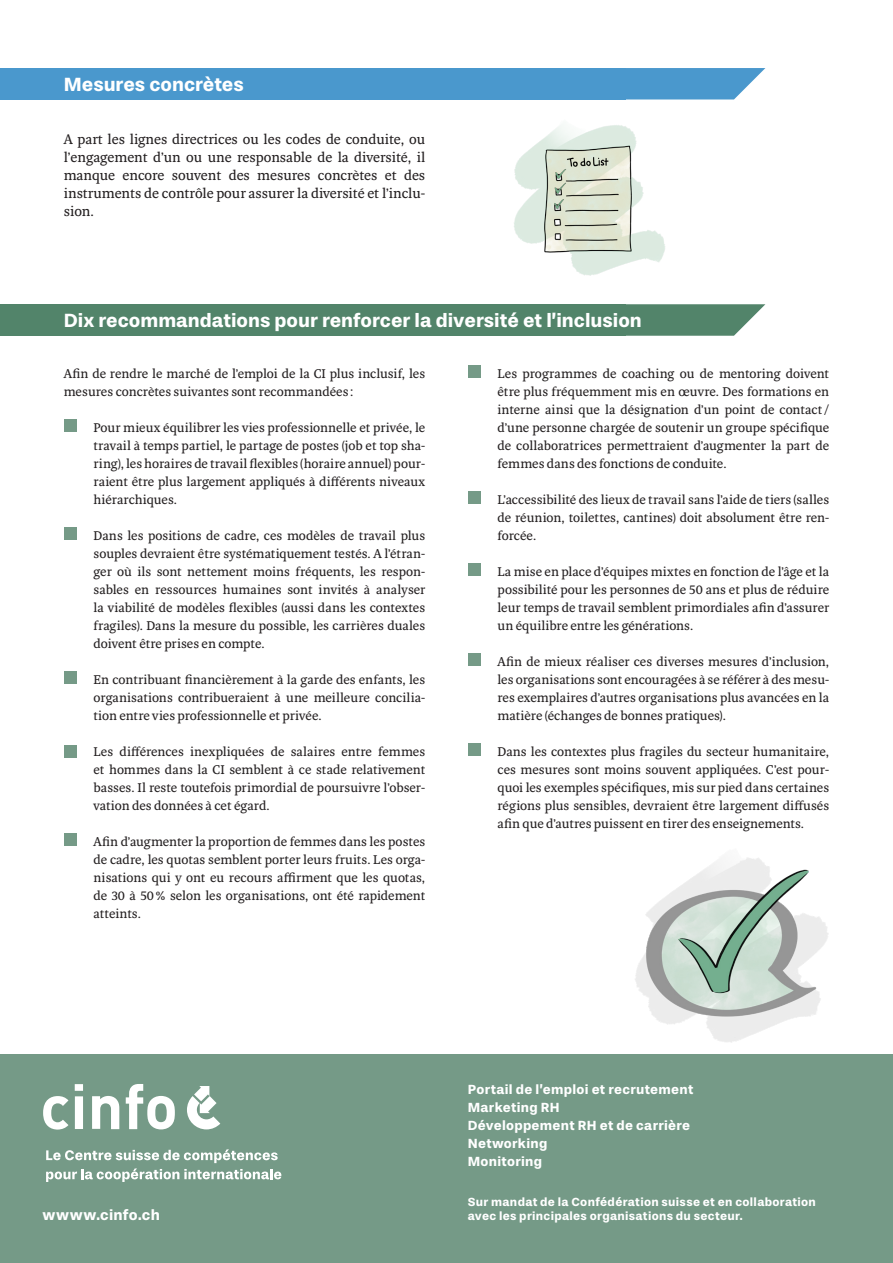
<style>
.page{position:relative;width:893px;height:1263px;background:#fff}
.page>*{position:absolute;margin:0;border:0;box-sizing:border-box;transform-origin:0 0}
.t1{font:700 19.5px "Stevie Sans";color:#fff}
.t2{font:700 15px "Stevie Sans";letter-spacing:.02em;color:#fff}
.t3{font:14.7px/18px "Aleksei";color:#231f20;text-align:justify}
.t4{font:13.5px/18px "Aleksei";letter-spacing:.005em;color:#231f20;text-align:justify}
.t5{font:700 13.5px/18px "Stevie Sans";letter-spacing:.02em;color:#fff}
.t6{font:700 12px/14.4px "Stevie Sans";letter-spacing:.025em;color:#fff}
</style>
<div class="page">
<svg style="left:625px;top:304px;width:140px;height:32px;background:#67937c"></svg>
<div style="left:0;top:304px;width:625px;height:32px;background:#52846a"></div>
<div style="left:0;top:1054px;width:893px;height:209px;background:#759a87"></div>
<svg style="left:46px;top:1149px;width:235px;height:32px"></svg>
<svg style="left:187px;top:1086px;width:33px;height:43px"></svg>
<svg style="left:43px;top:1084px;width:132px;height:45px"></svg>
<div style="left:64px;top:419px;width:13px;height:13px;background:#759a87"></div>
<div style="left:64px;top:527px;width:13px;height:13px;background:#759a87"></div>
<div style="left:64px;top:671px;width:13px;height:13px;background:#759a87"></div>
<div style="left:64px;top:745px;width:13px;height:13px;background:#759a87"></div>
<div style="left:64px;top:833px;width:13px;height:13px;background:#759a87"></div>
<div style="left:468px;top:365px;width:12px;height:13px;background:#759a87"></div>
<div style="left:468px;top:491px;width:12px;height:13px;background:#759a87"></div>
<div style="left:468px;top:563px;width:12px;height:13px;background:#759a87"></div>
<div style="left:468px;top:653px;width:12px;height:13px;background:#759a87"></div>
<div style="left:468px;top:743px;width:12px;height:13px;background:#759a87"></div>
<svg style="left:625px;top:68px;width:140px;height:31px;background:#5da3d2"></svg>
<div style="left:0;top:68px;width:625px;height:31px;background:#4a98cd"></div>
<img style="left:635px;top:858px;width:194px;height:185px">
<img style="left:514px;top:125px;width:151px;height:151px">
<h1 class="t1" style="left:64px;top:74px;width:182px">Mesures concrètes</h1>
<p class="t3" style="left:64px;top:130px;width:363px">A part les lignes directrices ou les codes de conduite, ou l’engagement d’un ou une responsable de la diversité, il manque encore souvent des mesures concrètes et des instruments de contrôle pour assurer la diversité et l’inclu&shy;sion.</p>
<h1 class="t1" style="left:64px;top:310px;width:580px">Dix recommandations pour renforcer la diversité et l’inclusion</h1>
<p class="t4" style="left:64px;top:364px;width:363px">Afin de rendre le marché de l’emploi de la CI plus inclusif, les mesures concrètes suivantes sont recommandées :</p>
<p class="t4" style="left:94px;top:418px;width:333px">Pour mieux équilibrer les vies professionnelle et privée, le travail à temps partiel, le partage de postes (job et top sha&shy;ring), les horaires de travail flexibles (horaire annuel) pour&shy;raient être plus largement appliqués à différents niveaux hiérarchiques.</p>
<p class="t4" style="left:94px;top:526px;width:333px">Dans les positions de cadre, ces modèles de travail plus souples devraient être systématiquement testés. A l’étran&shy;ger où ils sont nettement moins fréquents, les respon&shy;sables en ressources humaines sont invités à analyser la viabilité de modèles flexibles (aussi dans les contextes fragiles). Dans la mesure du possible, les carrières duales doivent être prises en compte.</p>
<p class="t4" style="left:94px;top:670px;width:333px">En contribuant financièrement à la garde des enfants, les organisations contribueraient à une meilleure concilia&shy;tion entre vies professionnelle et privée.</p>
<p class="t4" style="left:94px;top:742px;width:333px">Les différences inexpliquées de salaires entre femmes et hommes dans la CI semblent à ce stade relativement basses. Il reste toutefois primordial de poursuivre l’obser&shy;vation des données à cet égard.</p>
<p class="t4" style="left:94px;top:832px;width:333px">Afin d’augmenter la proportion de femmes dans les postes de cadre, les quotas semblent porter leurs fruits. Les orga&shy;nisations qui y ont eu recours affirment que les quotas, de 30 à 50% selon les organisations, ont été rapidement atteints.</p>
<p class="t4" style="left:497px;top:364px;width:333px">Les programmes de coaching ou de mentoring doivent être plus fréquemment mis en œuvre. Des formations en interne ainsi que la désignation d’un point de contact/ d’une personne chargée de soutenir un groupe spécifique de collaboratrices permettraient d’augmenter la part de femmes dans des fonctions de conduite.</p>
<p class="t4" style="left:497px;top:490px;width:333px">L’accessibilité des lieux de travail sans l’aide de tiers (salles de réunion, toilettes, cantines) doit absolument être ren&shy;forcée.</p>
<p class="t4" style="left:497px;top:562px;width:333px">La mise en place d’équipes mixtes en fonction de l’âge et la possibilité pour les personnes de 50 ans et plus de réduire leur temps de travail semblent primordiales afin d’assurer un équilibre entre les générations.</p>
<p class="t4" style="left:497px;top:652px;width:333px">Afin de mieux réaliser ces diverses mesures d’inclusion, les organisations sont encouragées à se référer à des mesu&shy;res exemplaires d’autres organisations plus avancées en la matière (échanges de bonnes pratiques).</p>
<p class="t4" style="left:497px;top:742px;width:333px">Dans les contextes plus fragiles du secteur humanitaire, ces mesures sont moins souvent appliquées. C’est pour&shy;quoi les exemples spécifiques, mis sur pied dans certaines régions plus sensibles, devraient être largement diffusés afin que d’autres puissent en tirer des enseignements.</p>
<p class="t2" style="left:43px;top:1207px;width:119px">wwww.cinfo.ch</p>
<p class="t5" style="left:468px;top:1081px;width:227px">Portail de l’emploi et recrutement<br>Marketing RH<br>Développement RH et de carrière<br>Networking<br>Monitoring</p>
<p class="t6" style="left:468px;top:1195px;width:350px">Sur mandat de la Confédération suisse et en collaboration avec les principales organisations du secteur.</p>
</div>
